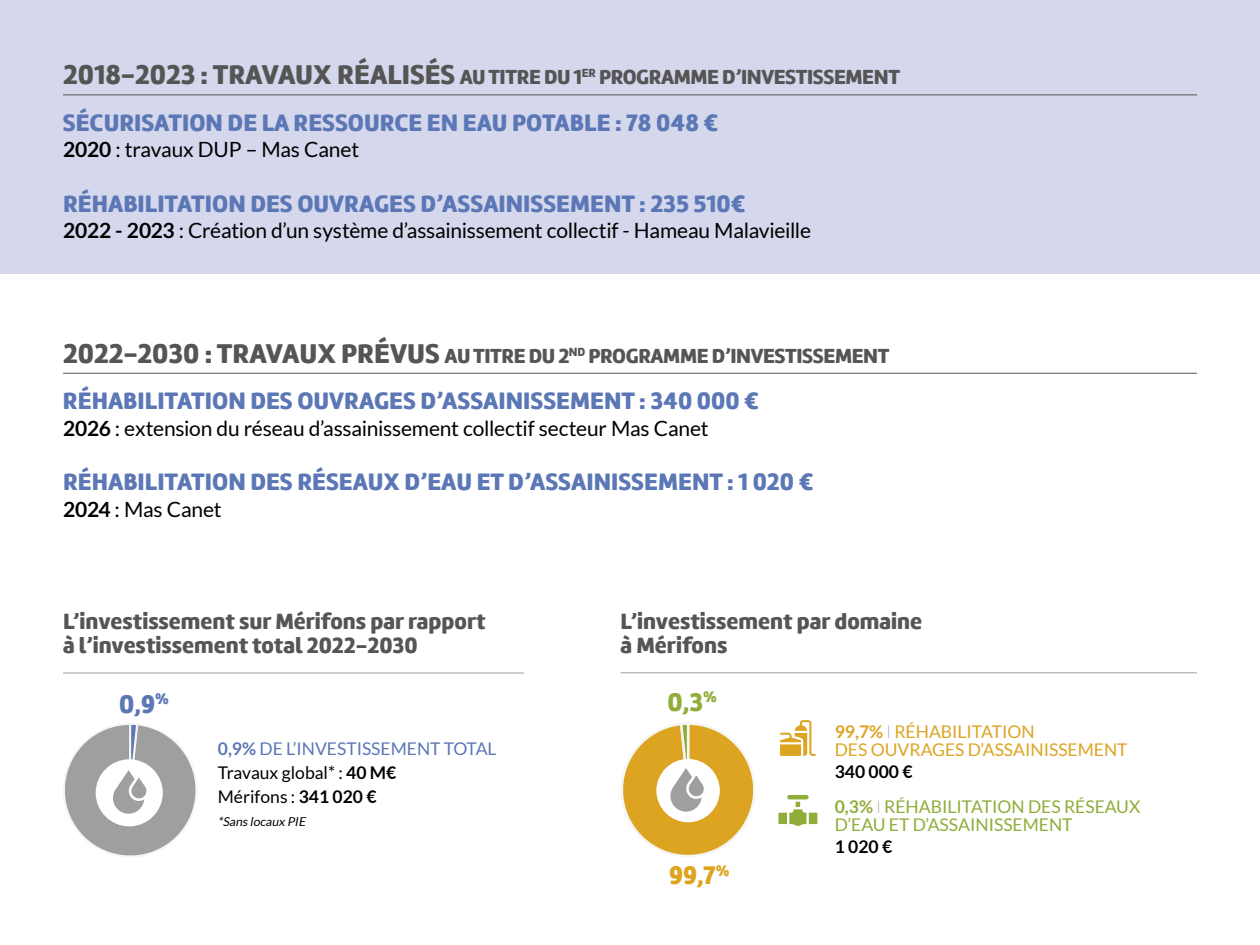
<style>
.page{position:relative;width:1260px;height:945px;background:#d5d8ec}
.page>*{position:absolute;margin:0;border:0;box-sizing:border-box;transform-origin:0 0}
.t1{font:26.25px "Amelia Rounded Black";color:#dda421}
.t2{font:26.25px "Amelia Rounded Black";color:#5c77b6}
.t3{font:26.25px "Amelia Rounded Black";color:#8fad38}
.t4{font:24.5px "Amelia Rounded Black";color:#5c77b6}
.t5{font:22.75px/24.5px "Amelia Rounded Black";color:#555}
.t6{font:21px "Lato";letter-spacing:-.01em;color:#000}
.t7{font:21px "Amelia Rounded Black";letter-spacing:-.02em;color:#555}
.t8{font:17.5px/24.2px "Lato";color:#000}
.t9{font:17.5px/34.8px "Lato";color:#8fad38}
.t10{font:17.5px/17.5px "Lato";color:#dda421}
.t11{font:700 17.5px "Lato";color:#000}
.t12{font:italic 12.25px "Lato";color:#000}
.s1{font-size:28px}
.s2{font-weight:700}
.s3{font-weight:700;color:#5c77b6}
.s4{color:#5c77b6}
.s5{font-weight:100;color:#888}
.s6{font-weight:700;color:#000}
</style>
<div class="page">
<div style="left:0;top:274px;width:1260px;height:671px;background:#fff"></div>
<hr style="left:63px;top:95px;width:1134px;height:1px;background:#555">
<hr style="left:63px;top:373px;width:1134px;height:1px;background:#555">
<hr style="left:63px;top:673px;width:461px;height:1px;background:#9f9f9f">
<hr style="left:621px;top:673px;width:576px;height:1px;background:#9f9f9f">
<svg style="left:64px;top:724px;width:132px;height:132px"></svg>
<svg style="left:623px;top:724px;width:131px;height:131px"></svg>
<svg style="left:780px;top:720px;width:36px;height:36px"></svg>
<svg style="left:778px;top:795px;width:39px;height:31px"></svg>
<p class="t7" style="left:63px;top:63px;width:839px"><span class="s1">2018-2023 : TRAVAUX RÉALISÉS</span> AU TITRE DU 1<sup>ER</sup> PROGRAMME D’INVESTISSEMENT</p>
<p class="t4" style="left:63px;top:107px;width:657px">SÉCURISATION DE LA RESSOURCE EN EAU POTABLE : 78 048 €</p>
<p class="t6" style="left:63px;top:138px;width:298px"><span class="s2">2020</span> : travaux DUP – Mas Canet</p>
<p class="t4" style="left:63px;top:188px;width:684px">RÉHABILITATION DES OUVRAGES D’ASSAINISSEMENT : 235 510€</p>
<p class="t6" style="left:63px;top:219px;width:750px"><span class="s2">2022 - 2023</span> : Création d’un système d’assainissement collectif - Hameau Malavieille</p>
<p class="t7" style="left:63px;top:342px;width:828px"><span class="s1">2022-2030 : TRAVAUX PRÉVUS</span> AU TITRE DU 2<sup>ND</sup> PROGRAMME D’INVESTISSEMENT</p>
<p class="t4" style="left:63px;top:385px;width:698px">RÉHABILITATION DES OUVRAGES D’ASSAINISSEMENT : 340 000 €</p>
<p class="t6" style="left:63px;top:416px;width:647px"><span class="s2">2026</span> : extension du réseau d’assainissement collectif secteur Mas Canet</p>
<p class="t4" style="left:63px;top:466px;width:752px">RÉHABILITATION DES RÉSEAUX D’EAU ET D’ASSAINISSEMENT : 1 020 €</p>
<p class="t6" style="left:63px;top:497px;width:160px"><span class="s2">2024</span> : Mas Canet</p>
<p class="t5" style="left:63px;top:609px;width:424px">L’investissement sur Mérifons par rapport à l’investissement total 2022-2030</p>
<p class="t5" style="left:621px;top:609px;width:303px">L’investissement par domaine à Mérifons</p>
<p class="t2" style="left:119px;top:687px;width:52px">0,9<sup>%</sup></p>
<p class="t8" style="left:218px;top:736px;width:280px"><span class="s3">0,9%</span> <span class="s4">DE L’INVESTISSEMENT TOTAL<br></span>Travaux global* : <span class="s2">40 M€<br></span>Mérifons : <span class="s2">341 020 €</span></p>
<p class="t12" style="left:218px;top:815px;width:92px">*Sans locaux PIE</p>
<p class="t3" style="left:668px;top:685px;width:51px">0,3<sup>%</sup></p>
<p class="t1" style="left:669px;top:859px;width:62px">99,7<sup>%</sup></p>
<p class="t10" style="left:835px;top:723px;width:294px"><span class="s2">99,7%</span> <span class="s5">I</span> RÉHABILITATION<br>DES OUVRAGES D’ASSAINISSEMENT</p>
<p class="t9" style="left:835px;top:754px;width:307px"><span class="s6">340 000 €<br></span><span class="s2">0,3%</span> <span class="s5">I</span> RÉHABILITATION DES RÉSEAUX</p>
<p class="t9" style="left:835px;top:807px;width:239px">D’EAU ET D’ASSAINISSEMENT</p>
<p class="t11" style="left:835px;top:837px;width:59px">1 020 €</p>
</div>
